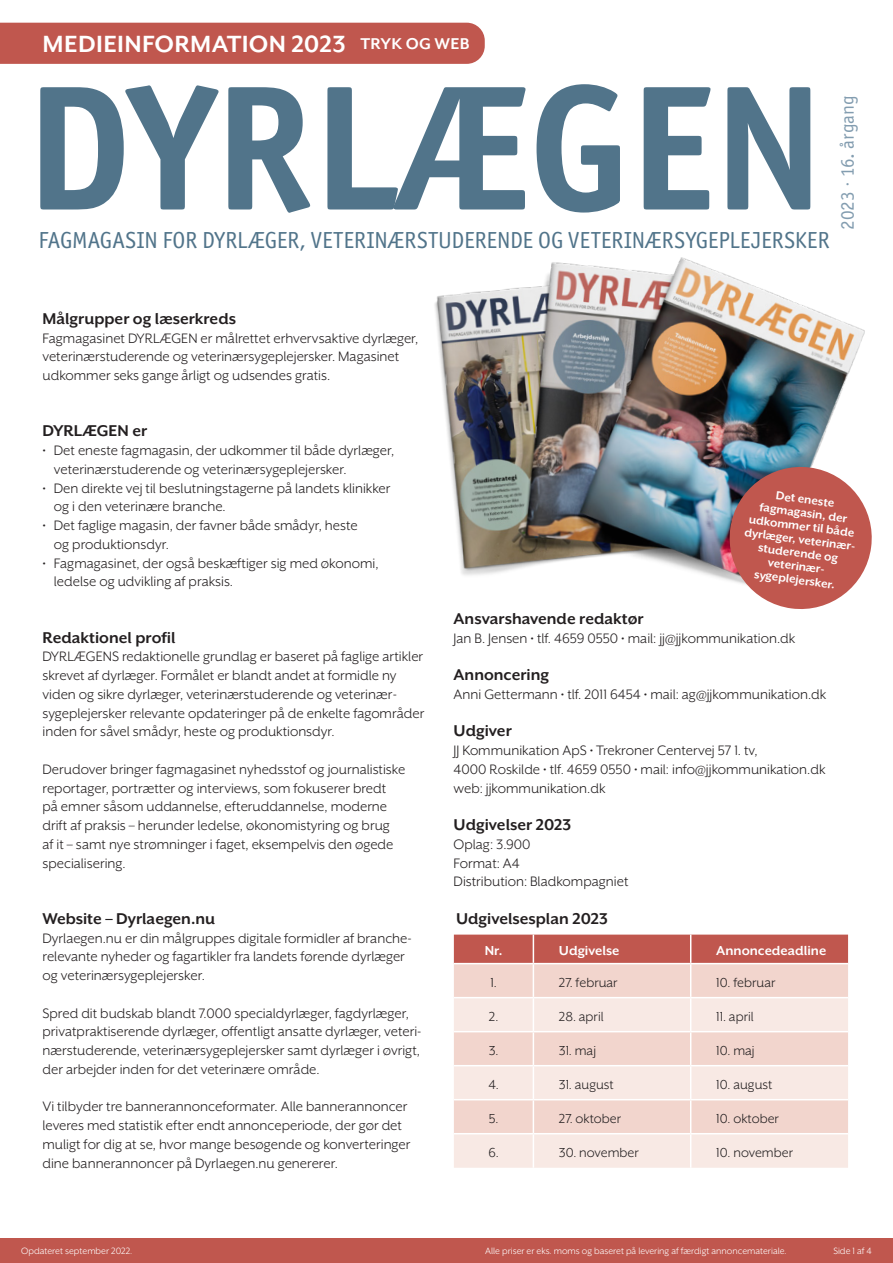
<style>
.page{position:relative;width:893px;height:1263px;background:#fff}
.page>*{position:absolute;margin:0;border:0;box-sizing:border-box;transform-origin:0 0}
.t1{font:700 178.2px "Officina Sans ITC Pro";color:#51748a}
.t2{font:700 27px "Mr Eaves Mod OT";letter-spacing:.01em;color:#fff}
.t3{font:23.25px "Officina Sans ITC Pro";letter-spacing:-.005em;color:#51748a}
.t4{font:19.2px "Officina Sans ITC Pro";color:#839db0}
.t5{font:700 18px "Mr Eaves XL San OT";color:#231f20}
.t6{font:15.75px/18.8px "Mr Eaves XL San OT";color:#231f20}
.t7{font:15px "Mr Eaves XL San OT";color:#231f20}
.t8{font:700 15px "Mr Eaves XL San OT";color:#fff}
.t9{font:700 13.5px/13.5px "Mr Eaves XL San OT";color:#fff;text-align:center}
.t10{font:10.5px "Mr Eaves XL San OT";color:#fff}
.s1{font-size:18px}
</style>
<div class="page">
<div style="left:0;top:1238px;width:893px;height:25px;background:#c0574e"></div>
<div style="left:0;top:23px;width:485px;height:41px;background:#c0574e"></div>
<div style="left:454px;top:964px;width:394px;height:33px;background:#f2d5cd"></div>
<svg style="left:454px;top:998px;width:394px;height:170px;background:#f5e1db"></svg>
<hr style="left:533px;top:964px;width:1px;height:33px;background:#fff">
<hr style="left:690px;top:964px;width:1px;height:33px;background:#fff">
<hr style="left:533px;top:1032px;width:1px;height:33px;background:#fff">
<hr style="left:690px;top:1032px;width:1px;height:33px;background:#fff">
<hr style="left:533px;top:1100px;width:1px;height:33px;background:#fff">
<hr style="left:690px;top:1100px;width:1px;height:33px;background:#fff">
<svg style="left:454px;top:934px;width:394px;height:29px;background:#c25c53"></svg>
<hr style="left:533px;top:998px;width:1px;height:33px;background:#fff">
<hr style="left:690px;top:998px;width:1px;height:33px;background:#fff">
<hr style="left:454px;top:1031px;width:79px;height:1px;background:#fff">
<hr style="left:533px;top:1031px;width:158px;height:1px;background:#fff">
<hr style="left:691px;top:1031px;width:157px;height:1px;background:#fff">
<hr style="left:454px;top:1065px;width:79px;height:1px;background:#fff">
<hr style="left:533px;top:1065px;width:158px;height:1px;background:#fff">
<hr style="left:691px;top:1065px;width:157px;height:1px;background:#fff">
<hr style="left:533px;top:1066px;width:1px;height:33px;background:#fff">
<hr style="left:690px;top:1066px;width:1px;height:33px;background:#fff">
<hr style="left:454px;top:1099px;width:79px;height:1px;background:#fff">
<hr style="left:533px;top:1099px;width:158px;height:1px;background:#fff">
<hr style="left:691px;top:1099px;width:157px;height:1px;background:#fff">
<hr style="left:454px;top:1133px;width:79px;height:1px;background:#fff">
<hr style="left:533px;top:1133px;width:158px;height:1px;background:#fff">
<hr style="left:691px;top:1133px;width:157px;height:1px;background:#fff">
<hr style="left:533px;top:1134px;width:1px;height:34px;background:#fff">
<hr style="left:690px;top:1134px;width:1px;height:34px;background:#fff">
<img style="left:434px;top:257px;width:431px;height:323px">
<svg style="left:725px;top:462px;width:147px;height:147px"></svg>
<h2 class="t2" style="left:43px;top:30px;width:428px">MEDIEINFORMATION 2023 <span class="s1">TRYK OG WEB</span></h2>
<h1 class="t1" style="left:25px;top:38px;width:800px">DYRLÆGEN</h1>
<h3 class="t3" style="left:39px;top:226px;width:792px">FAGMAGASIN FOR DYRLÆGER, VETERINÆRSTUDERENDE OG VETERINÆRSYGEPLEJERSKER</h3>
<p class="t4" style="left:836px;top:230px;width:136px;rotate:-90deg">2023 · 16. årgang</p>
<p class="t5" style="left:43px;top:309px;width:195px">Målgrupper og læserkreds</p>
<p class="t6" style="left:43px;top:328px;width:377px">Fagmagasinet DYRLÆGEN er målrettet erhvervsaktive dyrlæger, veterinærstuderende og veterinærsygeplejersker. Magasinet udkommer seks gange årligt og udsendes gratis.</p>
<p class="t5" style="left:43px;top:422px;width:106px">DYRLÆGEN er</p>
<p class="t6" style="left:54px;top:441px;width:342px;text-indent:-11px">• Det eneste fagmagasin, der udkommer til både dyrlæger, veterinærstuderende og veterinærsygeplejersker.</p>
<p class="t6" style="left:54px;top:478px;width:338px;text-indent:-11px">• Den direkte vej til beslutningstagerne på landets klinikker og i den veterinære branche.</p>
<p class="t6" style="left:54px;top:516px;width:305px;text-indent:-11px">• Det faglige magasin, der favner både smådyr, heste og produktionsdyr.</p>
<p class="t6" style="left:54px;top:553px;width:326px;text-indent:-11px">• Fagmagasinet, der også beskæftiger sig med økonomi, ledelse og udvikling af praksis.</p>
<p class="t5" style="left:43px;top:628px;width:134px">Redaktionel profil</p>
<p class="t6" style="left:43px;top:647px;width:383px">DYRLÆGENS redaktionelle grundlag er baseret på faglige artikler skrevet af dyrlæger. Formålet er blandt andet at formidle ny viden og sikre dyrlæger, veterinærstuderende og veterinær&shy;sygeplejersker relevante opdateringer på de enkelte fagområder inden for såvel smådyr, heste og produktionsdyr.</p>
<p class="t6" style="left:43px;top:760px;width:364px">Derudover bringer fagmagasinet nyhedsstof og journalistiske reportager, portrætter og interviews, som fokuserer bredt på emner såsom uddannelse, efteruddannelse, moderne drift af praksis – herunder ledelse, økonomistyring og brug<br>af it – samt nye strømninger i faget, eksempelvis den øgede specialisering.</p>
<p class="t5" style="left:43px;top:909px;width:174px">Website – Dyrlaegen.nu</p>
<p class="t6" style="left:43px;top:928px;width:369px">Dyrlaegen.nu er din målgruppes digitale formidler af branche&shy;relevante nyheder og fagartikler fra landets førende dyrlæger og veterinærsygeplejersker.</p>
<p class="t6" style="left:43px;top:1003px;width:381px">Spred dit budskab blandt 7.000 specialdyrlæger, fagdyrlæger, privatpraktiserende dyrlæger, offentligt ansatte dyrlæger, veteri&shy;nærstuderende, veterinærsygeplejersker samt dyrlæger i øvrigt, der arbejder inden for det veterinære område.</p>
<p class="t6" style="left:43px;top:1097px;width:369px">Vi tilbyder tre bannerannonceformater. Alle bannerannoncer leveres med statistik efter endt annonceperiode, der gør det muligt for dig at se, hvor mange besøgende og konverteringer dine bannerannoncer på Dyrlaegen.nu genererer.</p>
<p class="t9" style="left:750px;top:486px;width:113px;rotate:7deg">Det eneste fagmagasin, der udkommer til både dyrlæger, veterinær&shy;studerende og veterinær&shy;sygeplejersker.</p>
<p class="t5" style="left:454px;top:609px;width:191px">Ansvarshavende redaktør</p>
<p class="t6" style="left:454px;top:628px;width:343px">Jan B. Jensen • tlf. 4659 0550 • mail: jj@jjkommunikation.dk</p>
<p class="t5" style="left:454px;top:666px;width:97px">Annoncering</p>
<p class="t6" style="left:454px;top:685px;width:374px">Anni Gettermann • tlf. 2011 6454 • mail: ag@jjkommunikation.dk</p>
<p class="t5" style="left:454px;top:722px;width:60px">Udgiver</p>
<p class="t6" style="left:454px;top:741px;width:373px">JJ Kommunikation ApS • Trekroner Centervej 57 1. tv,<br>4000 Roskilde • tlf. 4659 0550 • mail: info@jjkommunikation.dk web: jjkommunikation.dk</p>
<p class="t5" style="left:454px;top:816px;width:119px">Udgivelser 2023</p>
<p class="t6" style="left:454px;top:835px;width:176px">Oplag: 3.900<br>Format: A4<br>Distribution: Bladkompagniet</p>
<p class="t5" style="left:456px;top:909px;width:153px">Udgivelsesplan 2023</p>
<p class="t8" style="left:485px;top:943px;width:19px">Nr.</p>
<p class="t8" style="left:559px;top:943px;width:62px">Udgivelse</p>
<p class="t8" style="left:716px;top:943px;width:112px">Annoncedeadline</p>
<p class="t7" style="left:491px;top:975px;width:8px">1.</p>
<p class="t7" style="left:559px;top:975px;width:60px">27. februar</p>
<p class="t7" style="left:716px;top:975px;width:61px">10. februar</p>
<p class="t7" style="left:489px;top:1009px;width:11px">2.</p>
<p class="t7" style="left:559px;top:1009px;width:46px">28. april</p>
<p class="t7" style="left:716px;top:1009px;width:39px">11. april</p>
<p class="t7" style="left:489px;top:1043px;width:11px">3.</p>
<p class="t7" style="left:559px;top:1043px;width:39px">31. maj</p>
<p class="t7" style="left:716px;top:1043px;width:40px">10. maj</p>
<p class="t7" style="left:488px;top:1077px;width:12px">4.</p>
<p class="t7" style="left:559px;top:1077px;width:56px">31. august</p>
<p class="t7" style="left:716px;top:1077px;width:58px">10. august</p>
<p class="t7" style="left:489px;top:1111px;width:11px">5.</p>
<p class="t7" style="left:559px;top:1111px;width:64px">27. oktober</p>
<p class="t7" style="left:716px;top:1111px;width:64px">10. oktober</p>
<p class="t7" style="left:488px;top:1145px;width:12px">6.</p>
<p class="t7" style="left:559px;top:1145px;width:82px">30. november</p>
<p class="t7" style="left:716px;top:1145px;width:78px">10. november</p>
<p class="t10" style="left:21px;top:1245px;width:113px">Opdateret september 2022.</p>
<p class="t10" style="left:485px;top:1245px;width:303px">Alle priser er eks. moms og baseret på levering af færdigt annoncemateriale.</p>
<p class="t10" style="left:833px;top:1245px;width:40px">Side 1 af 4</p>
</div>
